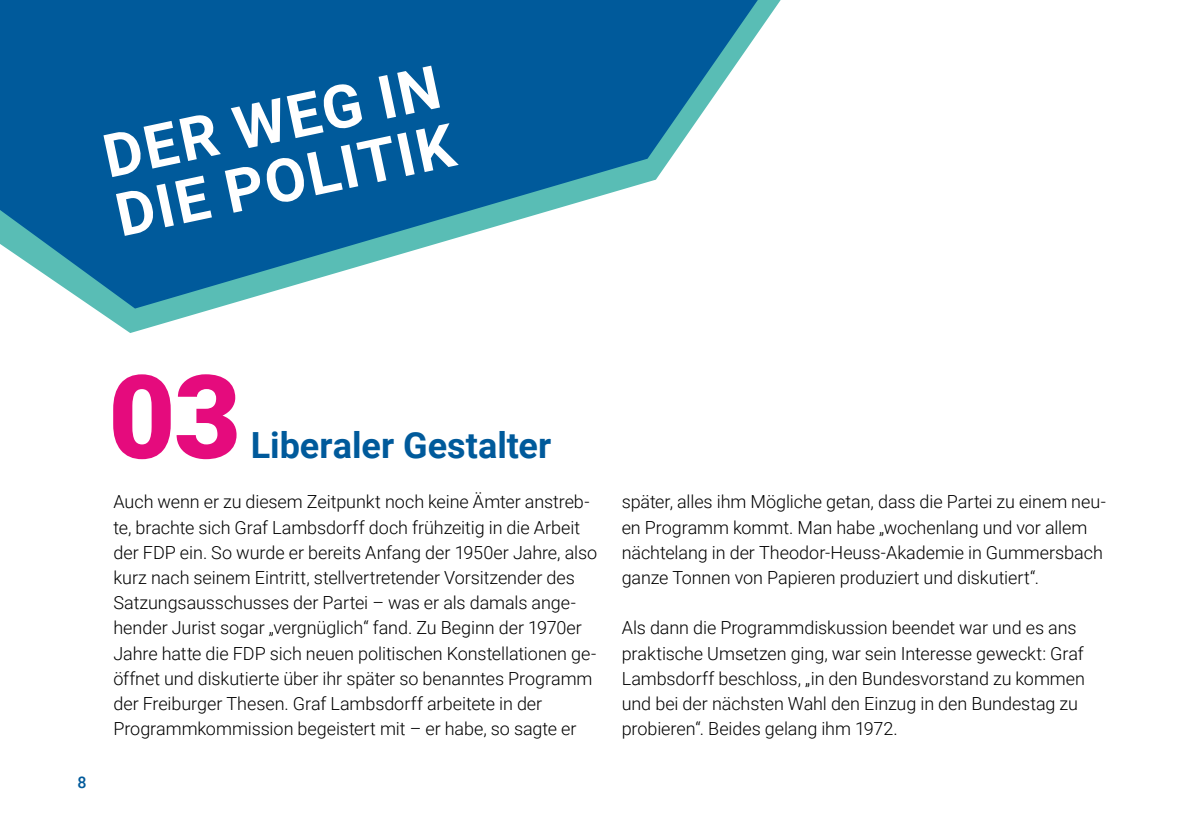
<style>
.page{position:relative;width:1191px;height:840px;background:#fff}
.page>*{position:absolute;margin:0;border:0;box-sizing:border-box;transform-origin:0 0}
.t1{font:900 116px "Roboto";color:#e50b7d}
.t2{font:700 60px/60px "Roboto";color:#fff}
.t3{font:700 36px "Roboto";color:#005a9b}
.t4{font:300 18px/25.2px "Roboto";letter-spacing:-.005em;color:#000}
.t5{font:500 16px "Roboto";color:#005a9b}
</style>
<div class="page">
<svg style="left:94px;top:0;width:686px;height:333px"></svg>
<svg style="left:0;top:0;width:758px;height:308px;fill:#005a9b"></svg>
<h2 class="t2" style="left:97px;top:125px;width:346px;rotate:-12deg">DER WEG IN<br>DIE POLITIK</h2>
<p class="t5" style="left:77px;top:771px;width:11px">8</p>
<h1 class="t1" style="left:108px;top:335px;width:134px">03</h1>
<p class="t4" style="left:113px;top:488px;width:485px">Auch wenn er zu diesem Zeitpunkt noch keine Ämter anstreb&shy;te, brachte sich Graf Lambsdorff doch frühzeitig in die Arbeit der FDP ein. So wurde er bereits Anfang der 1950er Jahre, also kurz nach seinem Eintritt, stellvertretender Vorsitzender des Satzungsausschusses der Partei – was er als damals ange&shy;hender Jurist sogar „vergnüglich“ fand. Zu Beginn der 1970er Jahre hatte die FDP sich neuen politischen Konstellationen ge&shy;öffnet und diskutierte über ihr später so benanntes Programm der Freiburger Thesen. Graf Lambsdorff arbeitete in der Programmkommission begeistert mit – er habe, so sagte er</p>
<p class="t4" style="left:621px;top:488px;width:486px">später, alles ihm Mögliche getan, dass die Partei zu einem neu&shy;en Programm kommt. Man habe „wochenlang und vor allem nächtelang in der Theodor-Heuss-Akademie in Gummersbach ganze Tonnen von Papieren produziert und diskutiert“.</p>
<h3 class="t3" style="left:251px;top:420px;width:302px">Liberaler Gestalter</h3>
<p class="t4" style="left:621px;top:614px;width:465px">Als dann die Programmdiskussion beendet war und es ans praktische Umsetzen ging, war sein Interesse geweckt: Graf Lambsdorff beschloss, „in den Bundesvorstand zu kommen und bei der nächsten Wahl den Einzug in den Bundestag zu probieren“. Beides gelang ihm 1972.</p>
</div>
